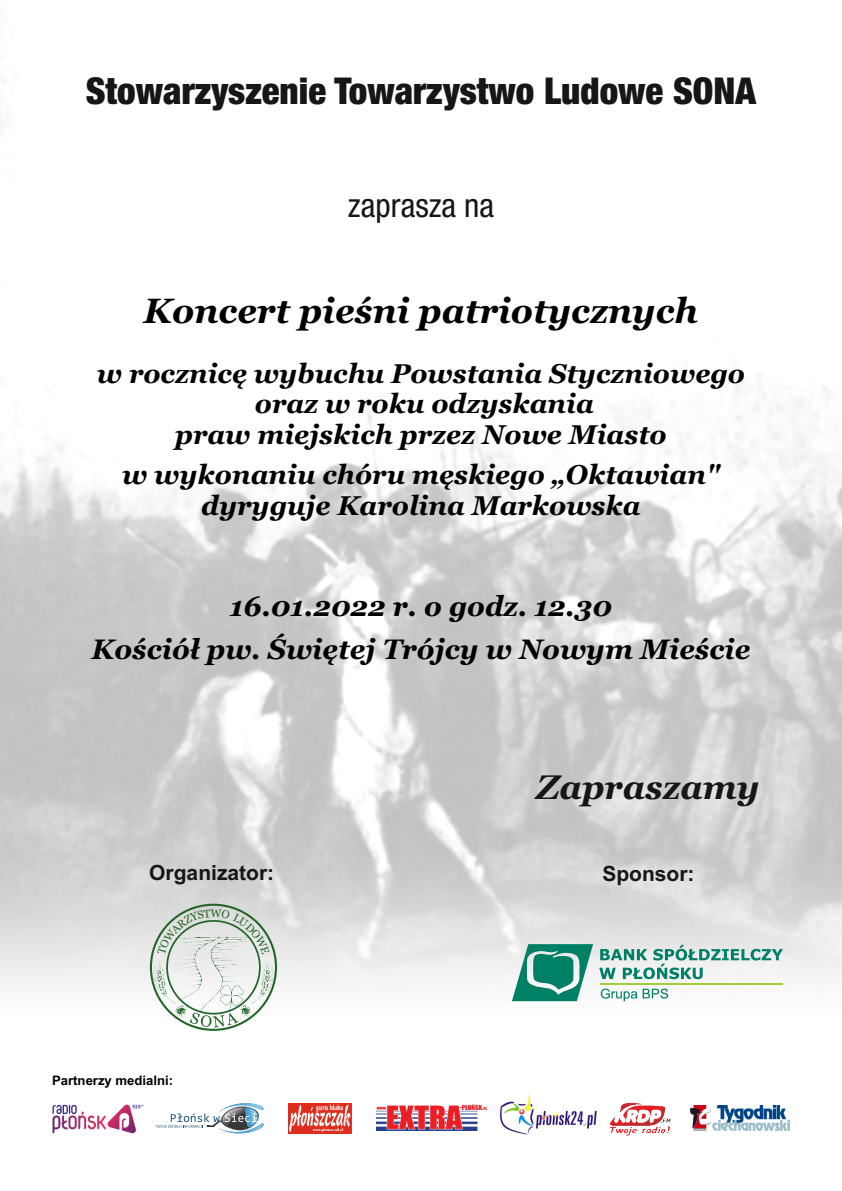
<style>
.page{position:relative;width:842px;height:1191px;background:#fff}
.page>*{position:absolute;margin:0;border:0;box-sizing:border-box;transform-origin:0 0}
.t1{font:900 condensed 37px "Helvetica Neue LT Pro";color:#151616}
.t2{font:italic 700 35px "Georgia";color:#000}
.t3{font:italic 700 34px "Georgia";color:#151616}
.t4{font:condensed 33px "Helvetica Neue LT Pro";color:#151616}
.t5{font:italic 700 28px/43.6px "Georgia";color:#000;text-align:center}
.t6{font:italic 700 27px/30.7px "Georgia";color:#000;text-align:center}
.t7{font:700 21px "Arial";color:#151616}
.t8{font:700 13.1px "Arial";color:#000}
</style>
<div class="page">
<img style="left:0;top:117px;width:842px;height:1019px">
<img style="left:498px;top:1095px;width:108px;height:41px">
<img style="left:37px;top:1091px;width:123px;height:45px">
<svg style="left:155px;top:1097px;width:111px;height:39px"></svg>
<img style="left:610px;top:1102px;width:61px;height:33px">
<img style="left:690px;top:1105px;width:99px;height:25px">
<img style="left:376px;top:1104px;width:110px;height:26px">
<img style="left:289px;top:1103px;width:63px;height:30px">
<hr style="left:600px;top:983px;width:183px;height:2px;background:#9fce37">
<svg style="left:601px;top:987px;width:67px;height:14px"></svg>
<svg style="left:599px;top:944px;width:184px;height:35px"></svg>
<svg style="left:512px;top:944px;width:81px;height:57px"></svg>
<svg style="left:150px;top:903px;width:127px;height:127px"></svg>
<h1 class="t1" style="left:86px;top:78px;width:672px">Stowarzyszenie Towarzystwo Ludowe SONA</h1>
<p class="t4" style="left:348px;top:193px;width:148px">zaprasza na</p>
<p class="t2" style="left:144px;top:296px;width:556px">Koncert pieśni patriotycznych</p>
<p class="t6" style="left:97px;top:360px;width:650px">w rocznicę wybuchu Powstania Styczniowego oraz w roku odzyskania<br>praw miejskich przez Nowe Miasto</p>
<p class="t6" style="left:122px;top:461px;width:599px">w wykonaniu chóru męskiego „Oktawian" dyryguje Karolina Markowska</p>
<p class="t5" style="left:92px;top:586px;width:660px">16.01.2022 r. o godz. 12.30<br>Kościół pw. Świętej Trójcy w Nowym Mieście</p>
<p class="t3" style="left:536px;top:773px;width:225px">Zapraszamy</p>
<p class="t7" style="left:149px;top:865px;width:126px">Organizator:</p>
<p class="t7" style="left:602px;top:865px;width:94px">Sponsor:</p>
<p class="t8" style="left:52px;top:1075px;width:122px">Partnerzy medialni:</p>
</div>
